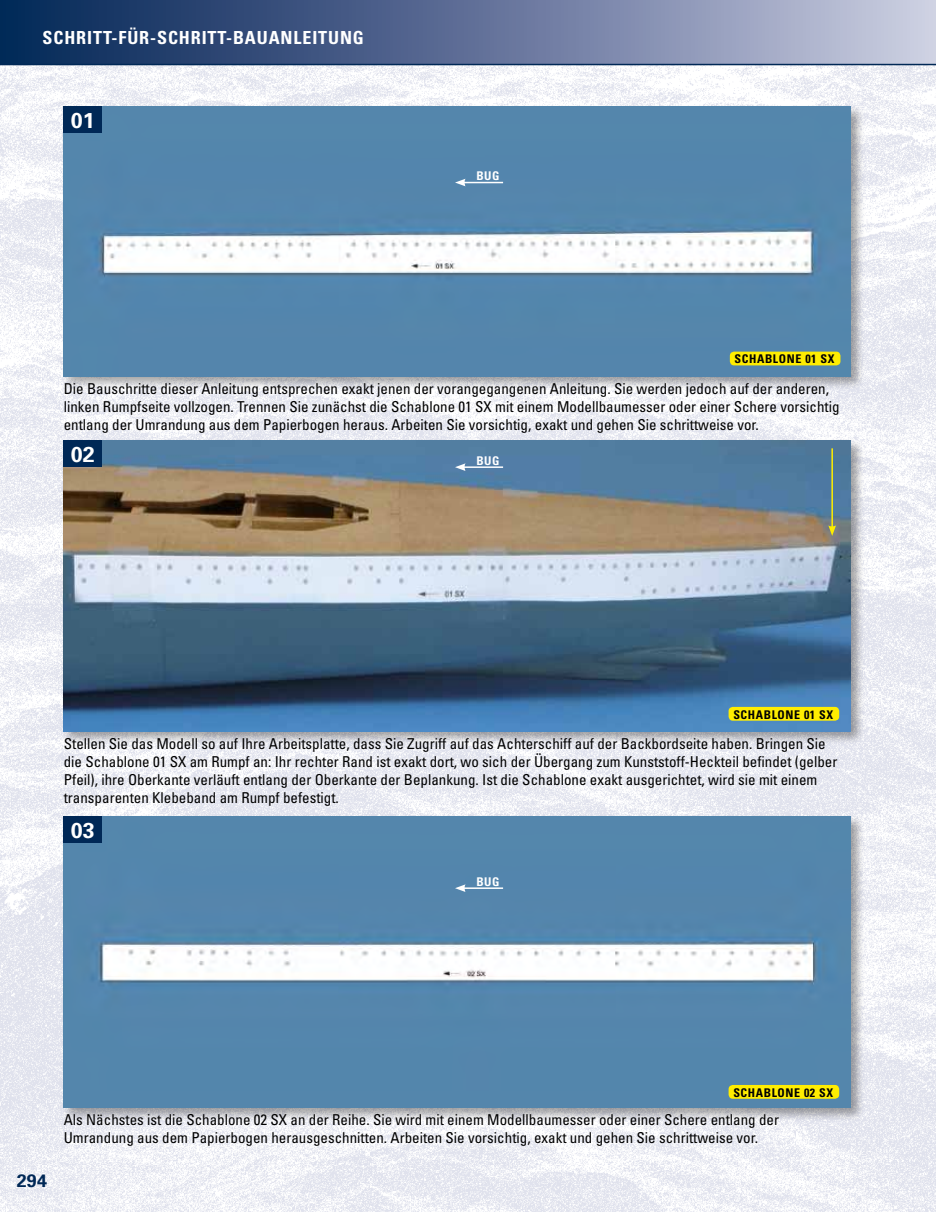
<style>
.page{position:relative;width:936px;height:1212px;background:#fff}
.page>*{position:absolute;margin:0;border:0;box-sizing:border-box;transform-origin:0 0}
.t1{font:700 21.6px "Univers";color:#fff}
.t2{font:700 condensed 18px "Univers";letter-spacing:.05em;color:#fff}
.t3{font:700 18px "Univers";color:#002856}
.t4{font:condensed 15px/18px "Univers";color:#000}
.t5{font:700 condensed 12px "Univers";letter-spacing:.05em;color:#000}
.t6{font:700 condensed 12px "Univers";color:#fff}
</style>
<div class="page">
<svg style="left:935px;top:0;width:1px;height:65px"></svg>
<img style="left:0;top:65px;width:935px;height:1147px">
<div style="left:0;top:0;width:935px;height:64px;background:linear-gradient(to right,#001f53,#c8c8e0)"></div>
<hr style="left:0;top:64px;width:935px;height:1px;background:#002856">
<div style="left:62px;top:104px;width:803px;height:286px;background:#000;opacity:.35"></div>
<img style="left:64px;top:106px;width:786px;height:270px">
<div style="left:64px;top:107px;width:38px;height:26px;background:#002856"></div>
<div style="left:62px;top:814px;width:803px;height:308px;background:#000;opacity:.35"></div>
<img style="left:64px;top:816px;width:786px;height:291px">
<div style="left:64px;top:816px;width:38px;height:27px;background:#002856"></div>
<div style="left:62px;top:438px;width:803px;height:308px;background:#000;opacity:.35"></div>
<img style="left:64px;top:440px;width:786px;height:291px">
<div style="left:64px;top:440px;width:38px;height:27px;background:#002856"></div>
<div style="left:729px;top:352px;width:111px;height:13px;background:#ffed00;border-radius:4px"></div>
<hr style="left:463px;top:182px;width:40px;height:1px;background:#fff">
<svg style="left:455px;top:179px;width:10px;height:7px"></svg>
<hr style="left:463px;top:466px;width:40px;height:2px;background:#fff">
<svg style="left:455px;top:463px;width:10px;height:8px"></svg>
<hr style="left:463px;top:887px;width:40px;height:2px;background:#fff">
<svg style="left:455px;top:884px;width:10px;height:8px"></svg>
<hr style="left:831px;top:448px;width:1px;height:80px;background:#ffed00">
<svg style="left:828px;top:525px;width:8px;height:11px"></svg>
<div style="left:728px;top:707px;width:111px;height:14px;background:#ffed00;border-radius:4px"></div>
<div style="left:728px;top:1085px;width:111px;height:14px;background:#ffed00;border-radius:4px"></div>
<p class="t2" style="left:43px;top:27px;width:323px">SCHRITT-FÜR-SCHRITT-BAUANLEITUNG</p>
<h1 class="t1" style="left:71px;top:108px;width:26px">01</h1>
<p class="t6" style="left:476px;top:168px;width:16px">BUG</p>
<p class="t5" style="left:734px;top:352px;width:16px">SCHA</p>
<p class="t5" style="left:765px;top:352px;width:16px">BLONE</p>
<p class="t5" style="left:805px;top:352px;width:31px">01 SX</p>
<p class="t4" style="left:64px;top:379px;width:777px">Die Bauschritte dieser Anleitung entsprechen exakt jenen der vorangegangenen Anleitung. Sie werden jedoch auf der anderen, linken Rumpfseite vollzogen. Trennen Sie zunächst die Schablone 01 SX mit einem Modellbaumesser oder einer Schere vorsichtig entlang der Umrandung aus dem Papierbogen heraus. Arbeiten Sie vorsichtig, exakt und gehen Sie schrittweise vor.</p>
<h1 class="t1" style="left:71px;top:441px;width:26px">02</h1>
<p class="t6" style="left:476px;top:453px;width:16px">BUG</p>
<p class="t5" style="left:733px;top:707px;width:16px">SCHA</p>
<p class="t5" style="left:763px;top:707px;width:16px">BLONE</p>
<p class="t5" style="left:804px;top:707px;width:31px">01 SX</p>
<p class="t4" style="left:64px;top:734px;width:775px">Stellen Sie das Modell so auf Ihre Arbeitsplatte, dass Sie Zugriff auf das Achterschiff auf der Backbordseite haben. Bringen Sie die Schablone 01 SX am Rumpf an: Ihr rechter Rand ist exakt dort, wo sich der Übergang zum Kunststoff-Heckteil befindet (gelber Pfeil), ihre Oberkante verläuft entlang der Oberkante der Beplankung. Ist die Schablone exakt ausgerichtet, wird sie mit einem transparenten Klebeband am Rumpf befestigt.</p>
<h1 class="t1" style="left:71px;top:818px;width:26px">03</h1>
<p class="t6" style="left:476px;top:874px;width:16px">BUG</p>
<p class="t5" style="left:733px;top:1085px;width:16px">SCHA</p>
<p class="t5" style="left:763px;top:1085px;width:16px">BLONE</p>
<p class="t5" style="left:804px;top:1085px;width:31px">02 SX</p>
<p class="t3" style="left:17px;top:1170px;width:32px">294</p>
<p class="t4" style="left:64px;top:1110px;width:716px">Als Nächstes ist die Schablone 02 SX an der Reihe. Sie wird mit einem Modellbaumesser oder einer Schere entlang der<br>Umrandung aus dem Papierbogen herausgeschnitten. Arbeiten Sie vorsichtig, exakt und gehen Sie schrittweise vor.</p>
</div>
